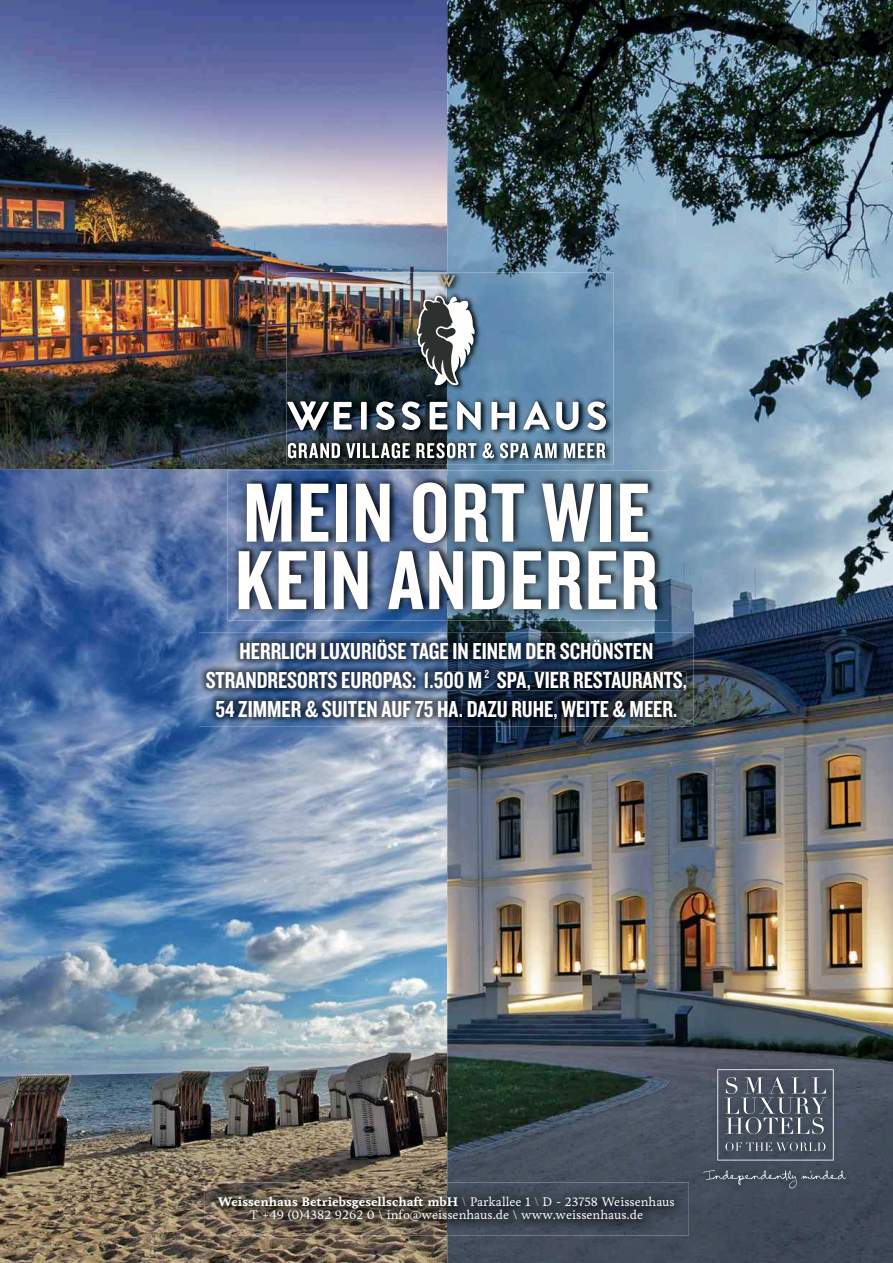
<style>
.page{position:relative;width:893px;height:1263px;background:#fff}
.page>*{position:absolute;margin:0;border:0;box-sizing:border-box;transform-origin:0 0}
.t1{font:87px/67.5px "Knockout 49 Liteweight";letter-spacing:.02em;color:#fffefd}
.t2{font:24px/28.8px "Knockout 49 Liteweight";color:#fffefd;text-align:center}
.t3{font:12.75px/13.5px "Livory";color:#fffefd;text-align:center}
.t4{font:12px "Knockout 49 Liteweight";color:#fffefd}
.s1{font-weight:700}
.s2{color:#bea47e}
</style>
<div class="page">
<img style="left:0;top:0;width:893px;height:1263px">
<img style="left:227px;top:471px;width:441px;height:149px">
<img style="left:238px;top:476px;width:427px;height:136px">
<img style="left:287px;top:273px;width:327px;height:192px">
<img style="left:287px;top:274px;width:319px;height:184px">
<svg style="left:288px;top:443px;width:52px;height:15px"></svg>
<svg style="left:346px;top:443px;width:9px;height:15px"></svg>
<hr style="left:357px;top:443px;width:3px;height:15px;background:#fffefd">
<svg style="left:363px;top:443px;width:47px;height:15px"></svg>
<svg style="left:416px;top:443px;width:60px;height:15px"></svg>
<svg style="left:482px;top:443px;width:12px;height:15px"></svg>
<svg style="left:500px;top:443px;width:57px;height:15px"></svg>
<svg style="left:564px;top:443px;width:41px;height:15px"></svg>
<svg style="left:287px;top:401px;width:319px;height:29px"></svg>
<svg style="left:438px;top:274px;width:17px;height:13px"></svg>
<svg style="left:416px;top:293px;width:60px;height:93px"></svg>
<img style="left:204px;top:1182px;width:485px;height:53px">
<img style="left:213px;top:1191px;width:472px;height:42px">
<img style="left:695px;top:1060px;width:159px;height:137px">
<svg style="left:717px;top:1069px;width:117px;height:91px;background:#5c6470"></svg>
<svg style="left:703px;top:1170px;width:143px;height:18px;background:#505966"></svg>
<img style="left:199px;top:633px;width:495px;height:93px">
<img style="left:206px;top:672px;width:480px;height:18px">
<img style="left:478px;top:662px;width:18px;height:23px">
<h1 class="t1" style="left:235px;top:476px;width:425px">MEIN ORT WIE<br>KEIN ANDERER</h1>
<p class="t2" style="left:206px;top:636px;width:483px">HERRLICH LUXURIÖSE TAGE IN EINEM DER SCHÖNSTEN<br>STRANDRESORTS EUROPAS: 1.500 M SPA, VIER RESTAURANTS,<br>54 ZIMMER &amp; SUITEN AUF 75 HA. DAZU RUHE, WEITE &amp; MEER.</p>
<p class="t4" style="left:484px;top:666px;width:6px">2</p>
<p class="t3" style="left:218px;top:1195px;width:458px"><span class="s1">Weissenhaus Betriebsgesellschaft mbH</span> <span class="s2">\</span> Parkallee 1 <span class="s2">\</span> D - 23758 Weissenhaus<br>T +49 (0)4382 9262 0 \ info@weissenhaus.de \ www.weissenhaus.de</p>
</div>
